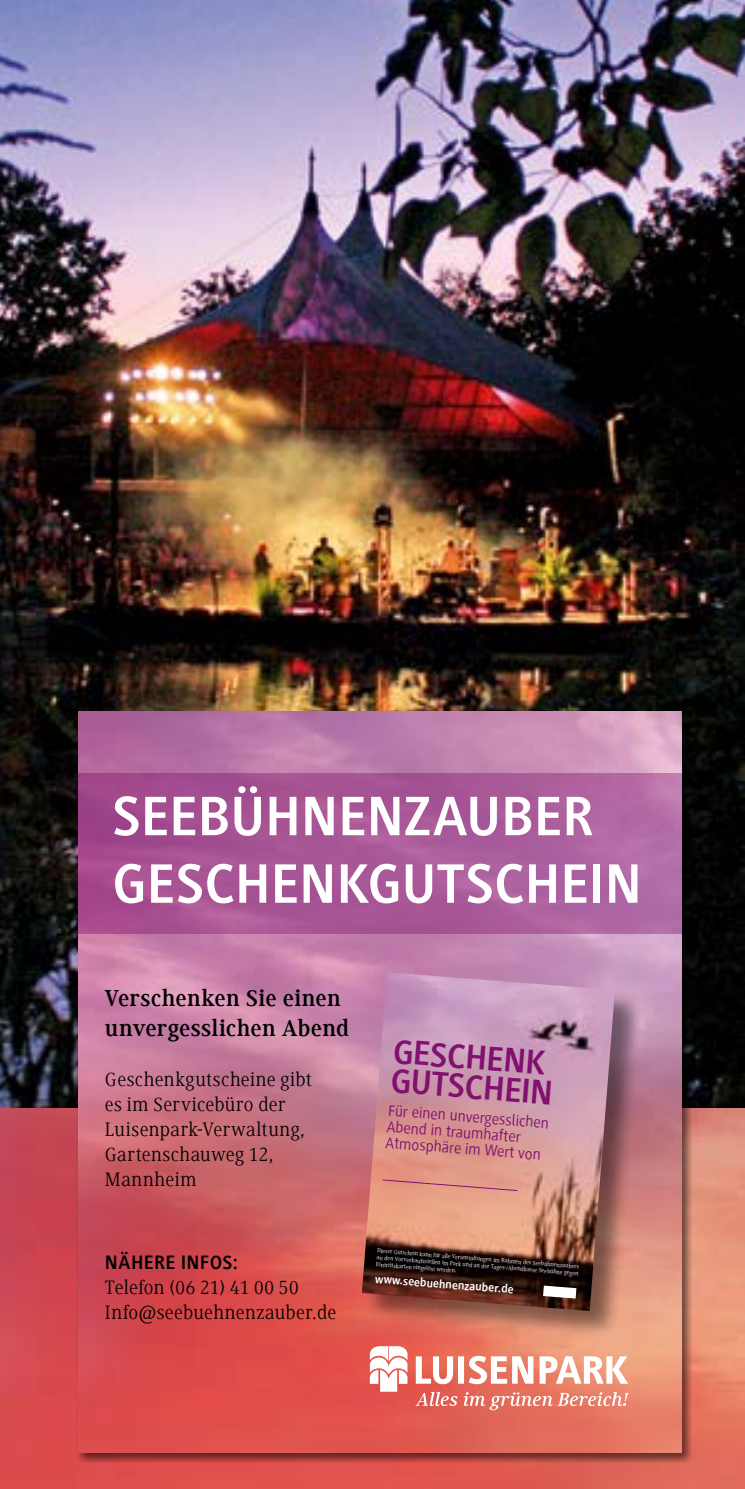
<style>
.page{position:relative;width:745px;height:1489px;background:#fff}
.page>*{position:absolute;margin:0;border:0;box-sizing:border-box;transform-origin:0 0}
.t1{font:700 57.5px/67.5px "Generis Sans Com";color:#fff}
.t2{font:700 35.25px/29px "Generis Sans Com";color:#81106f}
.t3{font:700 23.75px/30px "Generis Serif Com";letter-spacing:.01em;color:#000}
.t4{font:20px/25px "Generis Serif Com";letter-spacing:.02em;color:#000}
.t5{font:700 20px "Generis Sans Com";letter-spacing:.02em;color:#000}
.t6{font:16px/16px "Generis Sans Com";color:#81106f}
.t7{font:700 12.25px "Generis Sans Com";color:#fff}
.t8{font:6.25px/7.2px "Generis Serif Com";color:#fff;text-align:justify}
</style>
<div class="page">
<img style="left:0;top:1107px;width:744px;height:381px">
<img style="left:0;top:0;width:744px;height:1107px">
<div style="left:76px;top:710px;width:615px;height:752px;background:#000;opacity:.55"></div>
<img style="left:78px;top:711px;width:602px;height:741px">
<div style="left:78px;top:773px;width:602px;height:160px;background:linear-gradient(to right,#a3488c,#b16aa5)"></div>
<div style="left:363px;top:973px;width:280px;height:365px;background:#000;opacity:.45"></div>
<svg style="left:361px;top:972px;width:253px;height:338px;background:#b58186"></svg>
<svg style="left:415px;top:1355px;width:213px;height:28px"></svg>
<svg style="left:415px;top:1391px;width:213px;height:19px;background:#e98b7d"></svg>
<svg style="left:369px;top:1345px;width:38px;height:46px"></svg>
<h1 class="t1" style="left:112px;top:782px;width:531px">SEEBÜHNENZAUBER<br>GESCHENKGUTSCHEIN</h1>
<h3 class="t3" style="left:105px;top:983px;width:245px">Verschenken Sie einen unvergesslichen Abend</h3>
<h3 class="t4" style="left:105px;top:1067px;width:208px">Geschenkgutscheine gibt es im Servicebüro der<br>Luisenpark-Verwaltung,<br>Gartenschauweg 12,<br>Mannheim</h3>
<h3 class="t5" style="left:105px;top:1251px;width:134px">NÄHERE INFOS:</h3>
<h3 class="t4" style="left:105px;top:1274px;width:233px">Telefon (06 21) 41 00 50<br>Info@seebuehnenzauber.de</h3>
<h2 class="t2" style="left:394px;top:1036px;width:164px;rotate:5deg">GESCHENK<br>GUTSCHEIN</h2>
<h3 class="t6" style="left:388px;top:1103px;width:163px;rotate:4deg">Für einen unvergesslichen<br>Abend in traumhafter<br>Atmosphäre im Wert von</h3>
<p class="t8" style="left:377px;top:1245px;width:204px;rotate:5deg">Dieser Gutschein kann für alle Veranstaltungen im Rahmen des Seebühnenzaubers an den Vorverkaufsstellen im Park und an der Tages-/Abendkasse Seebühne gegen Eintrittskarten eingelöst werden.</p>
<h3 class="t7" style="left:375px;top:1272px;width:140px;rotate:4deg">www.seebuehnenzauber.de</h3>
</div>
